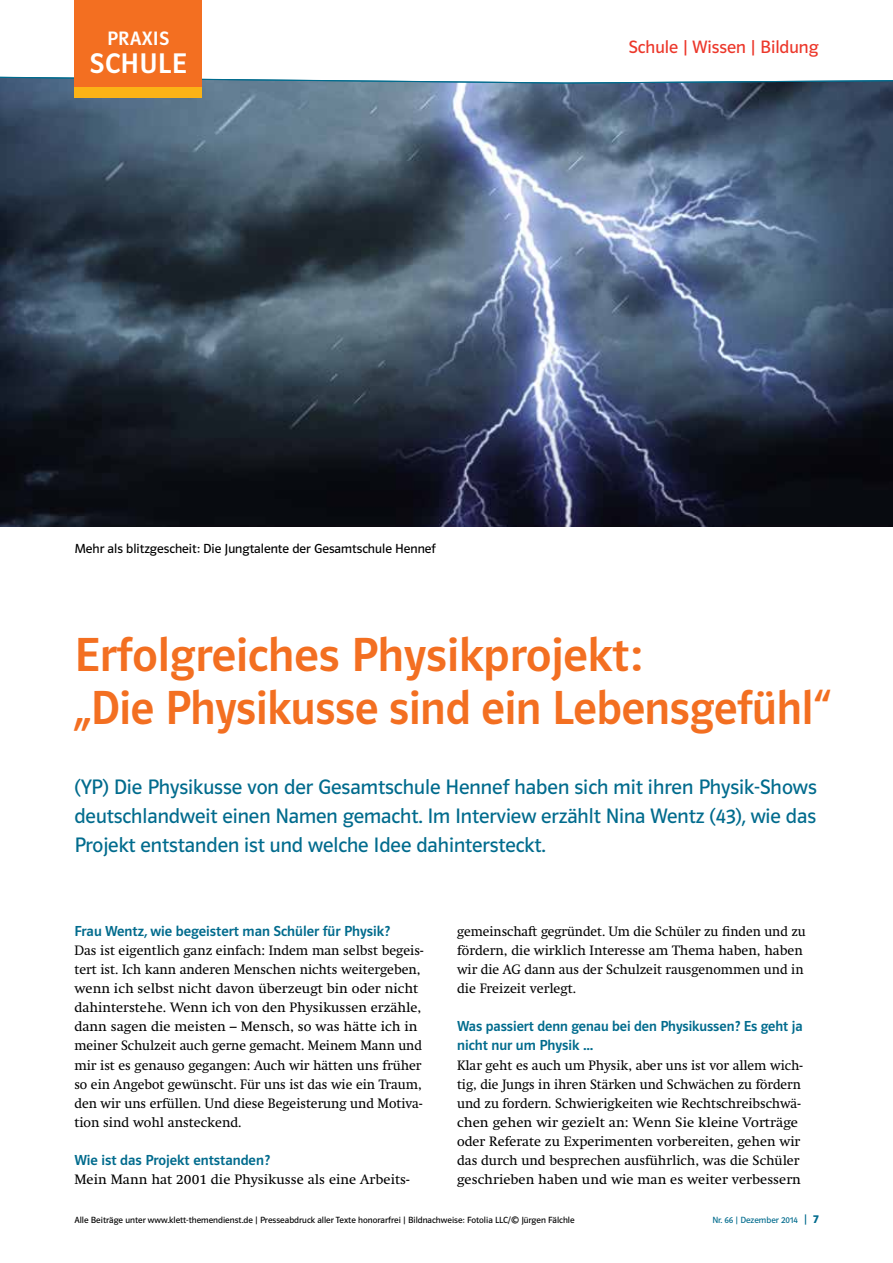
<style>
.page{position:relative;width:893px;height:1263px;background:#fff}
.page>*{position:absolute;margin:0;border:0;box-sizing:border-box;transform-origin:0 0}
.t1{font:48px/53.1px "Polo ST11 K Krftg";letter-spacing:-.005em;color:#f36f21}
.t2{font:28.5px "Polo ST11 K Krftg";color:#fff}
.t3{font:21px/29.2px "Polo ST11 K Buch";color:#006b8d;text-align:justify}
.t4{font:19.5px "Polo ST11 K Krftg";letter-spacing:.02em;color:#fff}
.t5{font:18px "Polo ST11 K Buch";color:#ec372a}
.t6{font:15px/19.2px "Polo 22 K Krftg";color:#006b8d}
.t7{font:13.5px/19.2px "Klett Swift";color:#000}
.t8{font:13.2px "Polo ST11 K Buch";color:#000}
.t9{font:9px "Polo ST11 K Buch";color:#000}
.t10{font:9px "Polo ST11 K Buch";color:#006b8d}
.s1{font-size:12px}
.s2{font-family:"Polo ST11 K Hfett";font-size:12px}
</style>
<div class="page">
<img style="left:0;top:83px;width:893px;height:443px">
<svg style="left:0;top:82px;width:893px;height:1px"></svg>
<svg style="left:0;top:76px;width:893px;height:6px"></svg>
<div style="left:74px;top:0;width:128px;height:94px;background:#f36f21"></div>
<div style="left:74px;top:87px;width:128px;height:11px;background:#fcb316"></div>
<h3 class="t4" style="left:107px;top:27px;width:64px">Praxis</h3>
<h2 class="t2" style="left:90px;top:48px;width:83px">Schule</h2>
<p class="t8" style="left:74px;top:541px;width:363px">Mehr als blitzgescheit: Die Jungtalente der Gesamtschule Hennef</p>
<h3 class="t5" style="left:628px;top:37px;width:192px">Schule | Wissen | Bildung</h3>
<h1 class="t1" style="left:74px;top:628px;width:758px">Erfolgreiches Physikprojekt:<br>„Die Physikusse sind ein Lebensgefühl“</h1>
<h3 class="t3" style="left:74px;top:772px;width:744px">(YP) Die Physikusse von der Gesamtschule Hennef haben sich mit ihren Physik-Shows deutschlandweit einen Namen gemacht. Im Interview erzählt Nina Wentz (43), wie das Projekt entstanden ist und welche Idee dahintersteckt.</h3>
<p class="t6" style="left:74px;top:921px;width:317px">Frau Wentz, wie begeistert man Schüler für Physik?</p>
<p class="t7" style="left:74px;top:940px;width:350px">Das ist eigentlich ganz einfach: Indem man selbst begeis&shy;tert ist. Ich kann anderen Menschen nichts weitergeben, wenn ich selbst nicht davon überzeugt bin oder nicht dahinterstehe. Wenn ich von den Physikussen erzähle, dann sagen die meisten – Mensch, so was hätte ich in meiner Schulzeit auch gerne gemacht. Meinem Mann und mir ist es genauso gegangen: Auch wir hätten uns früher so ein Angebot gewünscht. Für uns ist das wie ein Traum, den wir uns erfüllen. Und diese Begeisterung und Motiva&shy;tion sind wohl ansteckend.</p>
<p class="t6" style="left:74px;top:1151px;width:197px">Wie ist das Projekt entstanden?</p>
<p class="t7" style="left:74px;top:1170px;width:337px">Mein Mann hat 2001 die Physikusse als eine Arbeits-</p>
<p class="t7" style="left:457px;top:921px;width:350px">gemeinschaft gegründet. Um die Schüler zu finden und zu fördern, die wirklich Interesse am Thema haben, haben wir die AG dann aus der Schulzeit rausgenommen und in die Freizeit verlegt.</p>
<p class="t6" style="left:457px;top:1017px;width:347px">Was passiert denn genau bei den Physikussen? Es geht ja nicht nur um Physik ...</p>
<p class="t7" style="left:457px;top:1055px;width:347px">Klar geht es auch um Physik, aber uns ist vor allem wich&shy;tig, die Jungs in ihren Stärken und Schwächen zu fördern und zu fordern. Schwierigkeiten wie Rechtschreibschwä&shy;chen gehen wir gezielt an: Wenn Sie kleine Vorträge oder Referate zu Experimenten vorbereiten, gehen wir das durch und besprechen ausführlich, was die Schüler geschrieben haben und wie man es weiter verbessern</p>
<p class="t9" style="left:74px;top:1215px;width:502px">Alle Beiträge unter www.klett-themendienst.de | Presseabdruck aller Texte honorarfrei | Bildnachweise: Fotolia LLC/© Jürgen Fälchle</p>
<p class="t10" style="left:712px;top:1215px;width:108px">Nr. 66 | Dezember 2014 <span class="s1">|</span> <span class="s2">7</span></p>
</div>
